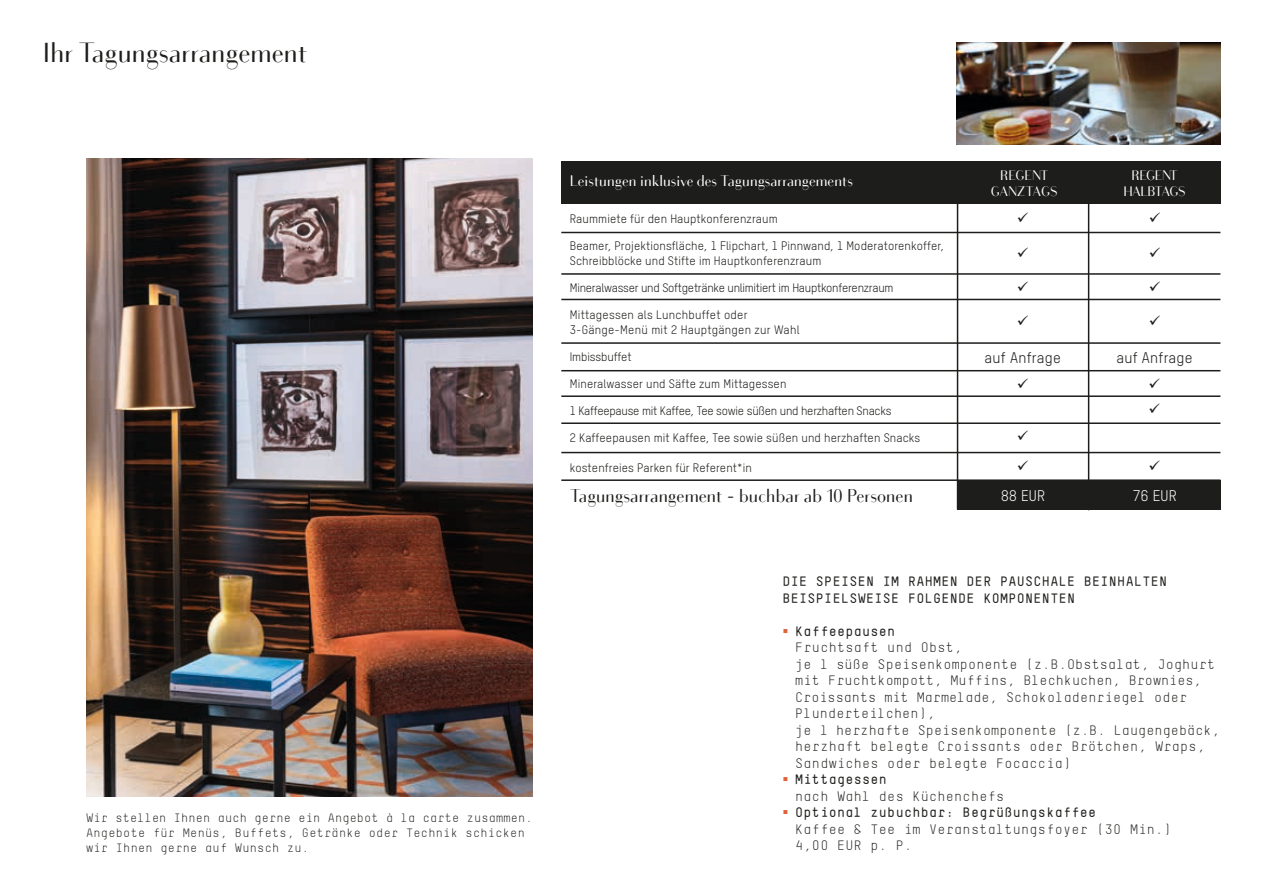
<style>
.page{position:relative;width:1263px;height:893px;background:#fff}
.page>*{position:absolute;margin:0;border:0;box-sizing:border-box;transform-origin:0 0}
.t1{font:27px "Bodoni Sans";letter-spacing:.02em;color:#1d1d1b}
.t2{font:18px "Bodoni Sans";letter-spacing:.02em;color:#1d1d1b}
.t3{font:15px "Bodoni Sans";letter-spacing:.02em;color:#fff}
.t4{font:15px "T Star Pro Regular";letter-spacing:.02em;color:#1d1d1b}
.t5{font:15px "T Star Pro Regular";letter-spacing:.02em;color:#fff}
.t6{font:13.5px/16.5px "TSTAR Mono Round";letter-spacing:.01em;color:#1d1d1b}
.t7{font:700 13.5px/16.5px "TSTAR Mono Round";letter-spacing:.02em;color:#1d1d1b}
.t8{font:13.5px/15.8px "Bodoni Sans";letter-spacing:.02em;color:#fff;text-align:center}
.t9{font:13.5px/15.8px "Bodoni Sans";letter-spacing:-.01em;color:#fff;text-align:center}
.t10{font:12px/15px "T Star Pro Regular";letter-spacing:.01em;color:#1d1d1b}
.t11{font:12px/15px "TSTAR Mono Round";letter-spacing:.02em;color:#1d1d1b}
.t12{font:12px "T Star Pro Regular";letter-spacing:-.02em;color:#1d1d1b}
.t13{font:12px "T Star Pro Regular";letter-spacing:-.01em;color:#1d1d1b}
.s1{color:#dd6438}
.s2{font-weight:700}
</style>
<div class="page">
<div style="left:561px;top:162px;width:659px;height:42px;background:#1d1d1b"></div>
<hr style="left:1088px;top:163px;width:1px;height:347px;background:#1d1d1b">
<hr style="left:561px;top:342px;width:659px;height:2px;background:#1d1d1b">
<hr style="left:561px;top:232px;width:659px;height:1px;background:#1d1d1b">
<hr style="left:561px;top:452px;width:659px;height:1px;background:#1d1d1b">
<hr style="left:561px;top:395px;width:659px;height:2px;background:#1d1d1b">
<hr style="left:561px;top:299px;width:659px;height:1px;background:#1d1d1b">
<hr style="left:561px;top:370px;width:659px;height:1px;background:#1d1d1b">
<hr style="left:561px;top:479px;width:659px;height:2px;background:#1d1d1b">
<div style="left:957px;top:480px;width:263px;height:30px;background:#1d1d1b"></div>
<hr style="left:561px;top:273px;width:659px;height:2px;background:#1d1d1b">
<hr style="left:957px;top:162px;width:1px;height:347px;background:#1d1d1b">
<img style="left:86px;top:158px;width:447px;height:638px">
<img style="left:957px;top:43px;width:263px;height:102px">
<hr style="left:561px;top:422px;width:659px;height:2px;background:#1d1d1b">
<svg style="left:1018px;top:451px;width:10px;height:3px"></svg>
<h1 class="t1" style="left:43px;top:38px;width:266px">Ihr Tagungsarrangement</h1>
<p class="t11" style="left:86px;top:810px;width:448px">Wir stellen Ihnen auch gerne ein Angebot à la carte zusammen.<br>Angebote für Menüs, Buffets, Getränke oder Technik schicken wir Ihnen gerne auf Wunsch zu.</p>
<p class="t3" style="left:570px;top:172px;width:284px">Leistungen inklusive des Tagungsarrangements</p>
<p class="t10" style="left:570px;top:210px;width:209px">Raummiete für den Hauptkonferenzraum</p>
<p class="t10" style="left:570px;top:237px;width:376px">Beamer, Projektionsfläche, 1 Flipchart, 1 Pinnwand, 1 Moderatorenkoffer,<br>Schreibblöcke und Stifte im Hauptkonferenzraum</p>
<p class="t12" style="left:570px;top:279px;width:325px">Mineralwasser und Softgetränke unlimitiert im Hauptkonferenzraum</p>
<p class="t10" style="left:570px;top:306px;width:231px">Mittagessen als Lunchbuffet oder<br>3-Gänge-Menü mit 2 Hauptgängen zur Wahl</p>
<p class="t13" style="left:570px;top:348px;width:63px">Imbissbuffet</p>
<p class="t10" style="left:570px;top:375px;width:218px">Mineralwasser und Säfte zum Mittagessen</p>
<p class="t12" style="left:570px;top:402px;width:323px">1 Kaffeepause mit Kaffee, Tee sowie süßen und herzhaften Snacks</p>
<p class="t10" style="left:570px;top:429px;width:352px">2 Kaffeepausen mit Kaffee, Tee sowie süßen und herzhaften Snacks</p>
<p class="t10" style="left:570px;top:459px;width:184px">kostenfreies Parken für Referent*in</p>
<p class="t8" style="left:991px;top:168px;width:68px">REGENT<br>GANZTAGS</p>
<p class="t9" style="left:1123px;top:168px;width:63px">REGENT<br>HALBTAGS</p>
<p class="t4" style="left:984px;top:347px;width:78px">auf Anfrage</p>
<p class="t4" style="left:1116px;top:347px;width:78px">auf Anfrage</p>
<h2 class="t2" style="left:570px;top:486px;width:344px">Tagungsarrangement - buchbar ab 10 Personen</h2>
<p class="t5" style="left:1133px;top:485px;width:46px">76 EUR</p>
<p class="t5" style="left:1001px;top:485px;width:46px">88 EUR</p>
<p class="t7" style="left:782px;top:573px;width:386px">DIE SPEISEN IM RAHMEN DER PAUSCHALE BEINHALTEN<br>BEISPIELSWEISE FOLGENDE KOMPONENTEN</p>
<p class="t6" style="left:795px;top:623px;width:426px;text-indent:-13px"><span class="s1">▪</span> <span class="s2">Kaffeepausen<br></span>Fruchtsaft und Obst,<br>je 1 süße Speisenkomponente (z.B.Obstsalat, Joghurt mit Fruchtkompott, Muffins, Blechkuchen, Brownies, Croissants mit Marmelade, Schokoladenriegel oder Plunderteilchen),<br>je 1 herzhafte Speisenkomponente (z.B. Laugengebäck, herzhaft belegte Croissants oder Brötchen, Wraps, Sandwiches oder belegte Focaccia)</p>
<p class="t6" style="left:795px;top:771px;width:210px;text-indent:-13px"><span class="s1">▪</span> <span class="s2">Mittagessen<br></span>nach Wahl des Küchenchefs</p>
<p class="t6" style="left:795px;top:804px;width:378px;text-indent:-13px"><span class="s1">▪</span> <span class="s2">Optional zubuchbar: Begrüßungskaffee<br></span>Kaffee &amp; Tee im Veranstaltungsfoyer (30 Min.)<br>4,00 EUR p. P.</p>
</div>
